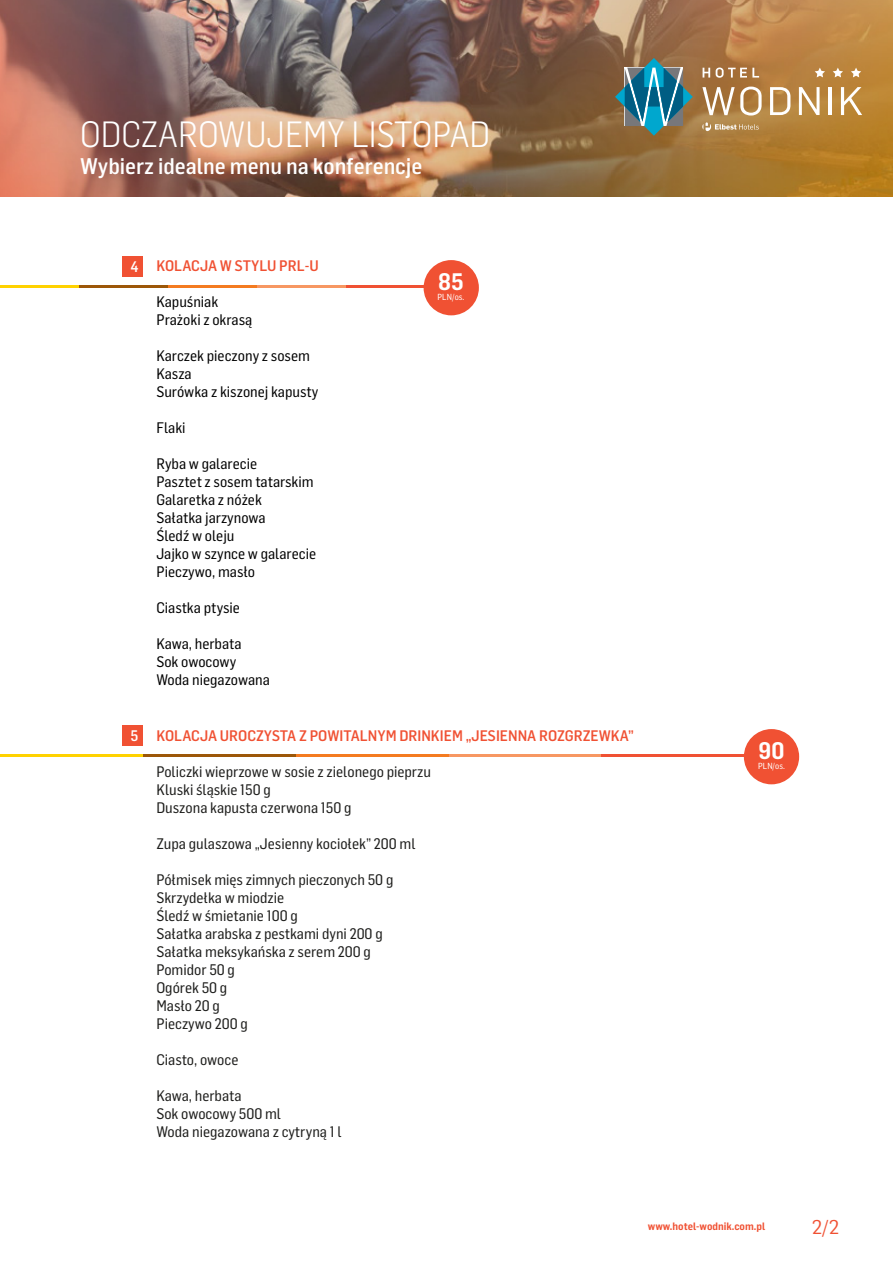
<style>
.page{position:relative;width:893px;height:1263px;background:#fff}
.page>*{position:absolute;margin:0;border:0;box-sizing:border-box;transform-origin:0 0}
.t1{font:300 35.85px "Flama Semicondensed";color:#fff}
.t2{font:600 23.4px "Flama Semicondensed";color:#fff}
.t3{font:500 22.2px "Flama Semicondensed";color:#fff}
.t4{font:19.5px "Flama";color:#f05133}
.t5{font:15px/18px "Flama Semicondensed Basic";color:#1d1d1b}
.t6{font:15px/18px "Flama Semicondensed Basic";color:#000}
.t7{font:500 15px "Flama Semicondensed";color:#f05133}
.t8{font:500 15px "Flama Semicondensed";color:#fff}
.t9{font:600 10.5px "Flama Semicondensed";color:#f05133}
.t10{font:8.7px "Flama Semicondensed Basic";letter-spacing:-.01em;color:#fff}
</style>
<div class="page">
<img style="left:0;top:0;width:893px;height:197px">
<svg style="left:615px;top:58px;width:78px;height:78px"></svg>
<svg style="left:815px;top:68px;width:10px;height:9px"></svg>
<svg style="left:833px;top:68px;width:10px;height:9px"></svg>
<svg style="left:851px;top:68px;width:10px;height:9px"></svg>
<svg style="left:702px;top:122px;width:57px;height:9px"></svg>
<svg style="left:703px;top:68px;width:7px;height:10px"></svg>
<svg style="left:716px;top:68px;width:43px;height:10px"></svg>
<svg style="left:702px;top:87px;width:60px;height:29px"></svg>
<svg style="left:770px;top:87px;width:20px;height:28px"></svg>
<svg style="left:799px;top:87px;width:21px;height:28px"></svg>
<hr style="left:829px;top:87px;width:3px;height:28px;background:#fff">
<svg style="left:841px;top:87px;width:21px;height:28px"></svg>
<hr style="left:0;top:285px;width:79px;height:2px;background:#ffd200">
<hr style="left:79px;top:285px;width:90px;height:2px;background:#9c5708">
<hr style="left:168px;top:285px;width:91px;height:2px;background:#f47b20">
<hr style="left:258px;top:285px;width:90px;height:2px;background:#f79762">
<hr style="left:346px;top:285px;width:90px;height:2px;background:#f05133">
<div style="left:122px;top:256px;width:21px;height:21px;background:#f05133"></div>
<div style="left:424px;top:260px;width:55px;height:55px;background:#f05133;border-radius:50%"></div>
<hr style="left:0;top:754px;width:143px;height:3px;background:#ffd200">
<hr style="left:143px;top:754px;width:155px;height:3px;background:#9c5708">
<hr style="left:296px;top:754px;width:155px;height:3px;background:#f47b20">
<hr style="left:449px;top:754px;width:155px;height:3px;background:#f79762">
<hr style="left:601px;top:754px;width:155px;height:3px;background:#f05133">
<div style="left:122px;top:725px;width:21px;height:21px;background:#f05133"></div>
<div style="left:744px;top:729px;width:55px;height:55px;background:#f05133;border-radius:50%"></div>
<h1 class="t1" style="left:80px;top:111px;width:411px">ODCZAROWUJEMY LISTOPAD</h1>
<h3 class="t3" style="left:80px;top:151px;width:344px">Wybierz idealne menu na konferencje</h3>
<p class="t8" style="left:131px;top:257px;width:10px">4</p>
<p class="t8" style="left:131px;top:726px;width:9px">5</p>
<p class="t7" style="left:156px;top:256px;width:164px">KOLACJA W STYLU PRL-U</p>
<p class="t6" style="left:156px;top:292px;width:97px">Kapuśniak<br>Prażoki z okrasą</p>
<p class="t6" style="left:156px;top:346px;width:164px">Karczek pieczony z sosem<br>Kasza<br>Surówka z kiszonej kapusty</p>
<p class="t6" style="left:156px;top:418px;width:31px">Flaki</p>
<p class="t6" style="left:156px;top:454px;width:161px">Ryba w galarecie<br>Pasztet z sosem tatarskim<br>Galaretka z nóżek<br>Sałatka jarzynowa<br>Śledź w oleju<br>Jajko w szynce w galarecie<br>Pieczywo, masło</p>
<p class="t6" style="left:156px;top:598px;width:85px">Ciastka ptysie</p>
<p class="t6" style="left:156px;top:634px;width:115px">Kawa, herbata<br>Sok owocowy<br>Woda niegazowana</p>
<h2 class="t2" style="left:438px;top:266px;width:27px">85</h2>
<p class="t10" style="left:437px;top:291px;width:28px">PLN/os.</p>
<p class="t7" style="left:156px;top:725px;width:479px">KOLACJA UROCZYSTA Z POWITALNYM DRINKIEM „JESIENNA ROZGRZEWKA”</p>
<p class="t5" style="left:156px;top:762px;width:276px">Policzki wieprzowe w sosie z zielonego pieprzu<br>Kluski śląskie 150 g<br>Duszona kapusta czerwona 150 g</p>
<p class="t5" style="left:156px;top:834px;width:261px">Zupa gulaszowa „Jesienny kociołek” 200 ml</p>
<p class="t5" style="left:156px;top:870px;width:238px">Półmisek mięs zimnych pieczonych 50 g<br>Skrzydełka w miodzie<br>Śledź w śmietanie 100 g<br>Sałatka arabska z pestkami dyni 200 g<br>Sałatka meksykańska z serem 200 g<br>Pomidor 50 g<br>Ogórek 50 g<br>Masło 20 g<br>Pieczywo 200 g</p>
<p class="t5" style="left:156px;top:1050px;width:84px">Ciasto, owoce</p>
<p class="t5" style="left:156px;top:1086px;width:187px">Kawa, herbata<br>Sok owocowy 500 ml<br>Woda niegazowana z cytryną 1 l</p>
<h2 class="t2" style="left:758px;top:735px;width:28px">90</h2>
<p class="t10" style="left:758px;top:760px;width:28px">PLN/os.</p>
<p class="t9" style="left:648px;top:1219px;width:119px">www.hotel-wodnik.com.pl</p>
<h3 class="t4" style="left:812px;top:1213px;width:29px">2/2</h3>
</div>
